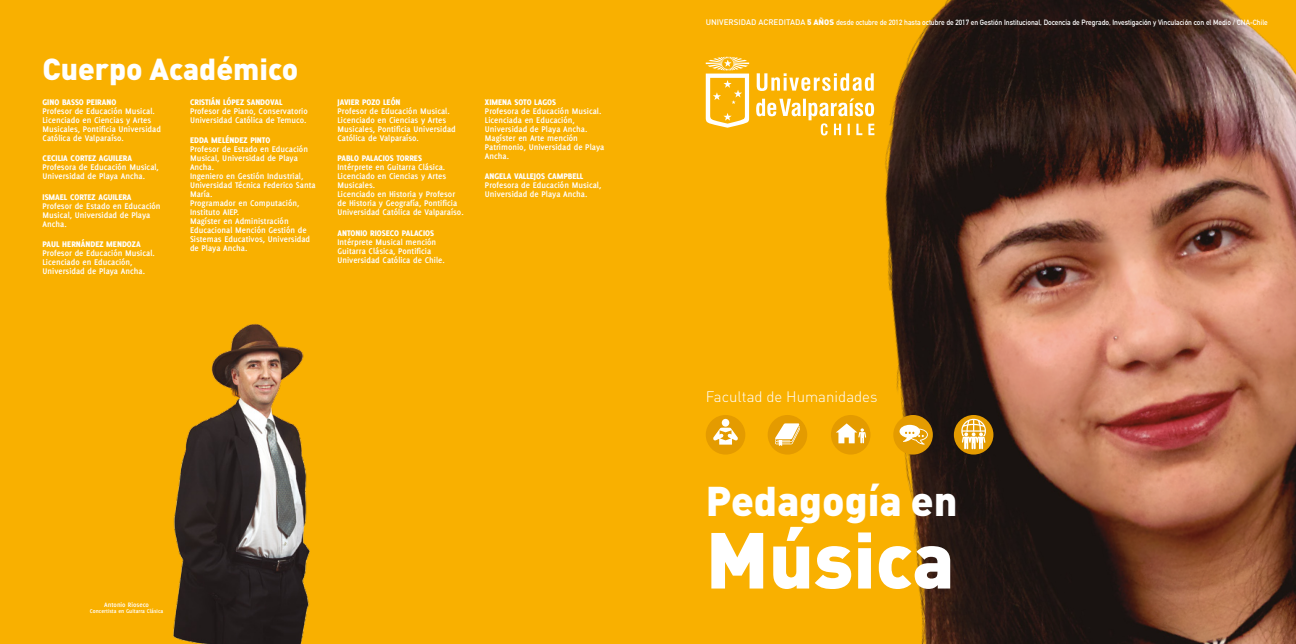
<style>
.page{position:relative;width:1296px;height:644px;background:#fff}
.page>*{position:absolute;margin:0;border:0;box-sizing:border-box;transform-origin:0 0}
.t1{font:900 78px "DIN Pro";color:#fff}
.t2{font:900 41px "DIN Pro";color:#fff}
.t3{font:900 30px "DIN Pro";color:#fff}
.t4{font:300 15px "DIN Pro";color:#fff}
.t5{font:700 9px/9px "Delicious";color:#fff}
.t6{font:800 9px "Delicious";color:#fff}
.t7{font:700 7.5px "DIN Alternate";color:#fff;scale:.95 1}
.t8{font:700 7px "Delicious";color:#fff}
.t9{font:700 6px "Delicious";color:#fff}
.s1{font-family:"DIN Pro";font-weight:500;font-size:8px}
.s2{font-family:"DIN Pro";font-weight:900;font-size:8px}
</style>
<div class="page">
<div style="left:0;top:0;width:1295px;height:643px;background:#f9b000"></div>
<img style="left:719px;top:0;width:576px;height:643px">
<svg style="left:705px;top:57px;width:44px;height:71px"></svg>
<svg style="left:756px;top:98px;width:118px;height:37px"></svg>
<svg style="left:756px;top:73px;width:117px;height:18px"></svg>
<img style="left:173px;top:324px;width:137px;height:319px">
<div style="left:893px;top:415px;width:39px;height:39px;background:#e49b00;border-radius:50%"></div>
<div style="left:767px;top:415px;width:40px;height:39px;background:#e49b00;border-radius:50%"></div>
<div style="left:953px;top:415px;width:40px;height:39px;background:#e49b00;border-radius:50%"></div>
<div style="left:705px;top:415px;width:40px;height:39px;background:#e49b00;border-radius:50%"></div>
<div style="left:831px;top:415px;width:39px;height:39px;background:#e49b00;border-radius:50%"></div>
<svg style="left:775px;top:423px;width:25px;height:23px"></svg>
<svg style="left:899px;top:424px;width:29px;height:20px"></svg>
<div style="left:721px;top:419px;width:8px;height:7px;background:#fff;border-radius:50%"></div>
<svg style="left:713px;top:427px;width:25px;height:17px"></svg>
<svg style="left:961px;top:418px;width:25px;height:31px"></svg>
<svg style="left:836px;top:423px;width:30px;height:20px"></svg>
<h3 class="t3" style="left:43px;top:48px;width:257px">Cuerpo Académico</h3>
<p class="t6" style="left:43px;top:97px;width:75px">GINO BASSO PEIRANO</p>
<p class="t5" style="left:43px;top:106px;width:120px">Profesor de Educación Musical.<br>Licenciado en Ciencias y Artes<br>Musicales, Pontificia Universidad<br>Católica de Valparaíso.</p>
<p class="t6" style="left:43px;top:153px;width:91px">CECILIA CORTEZ AGUILERA</p>
<p class="t5" style="left:43px;top:163px;width:118px">Profesora de Educación Musical,<br>Universidad de Playa Ancha.</p>
<p class="t6" style="left:43px;top:191px;width:91px">ISMAEL CORTEZ AGUILERA</p>
<p class="t5" style="left:43px;top:201px;width:120px">Profesor de Estado en Educación<br>Musical, Universidad de Playa<br>Ancha.</p>
<p class="t6" style="left:43px;top:239px;width:100px">PAUL HERNÁNDEZ MENDOZA</p>
<p class="t5" style="left:43px;top:248px;width:114px">Profesor de Educación Musical.<br>Licenciado en Educación,<br>Universidad de Playa Ancha.</p>
<p class="t6" style="left:190px;top:97px;width:94px">CRISTIÁN LÓPEZ SANDOVAL</p>
<p class="t5" style="left:190px;top:106px;width:119px">Profesor de Piano, Conservatorio<br>Universidad Católica de Temuco.</p>
<p class="t6" style="left:190px;top:135px;width:82px">EDDA MELÉNDEZ PINTO</p>
<p class="t5" style="left:190px;top:145px;width:127px">Profesor de Estado en Educación<br>Musical, Universidad de Playa<br>Ancha.<br>Ingeniero en Gestión Industrial,<br>Universidad Técnica Federico Santa<br>María.<br>Programador en Computación,<br>Instituto AIEP.<br>Magíster en Administración<br>Educacional Mención Gestión de<br>Sistemas Educativos, Universidad de Playa Ancha.</p>
<p class="t6" style="left:337px;top:97px;width:65px">JAVIER POZO LEÓN</p>
<p class="t5" style="left:337px;top:106px;width:120px">Profesor de Educación Musical.<br>Licenciado en Ciencias y Artes<br>Musicales, Pontificia Universidad<br>Católica de Valparaíso.</p>
<p class="t6" style="left:337px;top:153px;width:86px">PABLO PALACIOS TORRES</p>
<p class="t5" style="left:337px;top:163px;width:128px">Intérprete en Guitarra Clásica.<br>Licenciado en Ciencias y Artes<br>Musicales.<br>Licenciado en Historia y Profesor de Historia y Geografía, Pontificia<br>Universidad Católica de Valparaíso.</p>
<p class="t6" style="left:337px;top:227px;width:98px">ANTONIO RIOSECO PALACIOS</p>
<p class="t5" style="left:337px;top:237px;width:109px">Intérprete Musical mención<br>Guitarra Clásica, Pontificia<br>Universidad Católica de Chile.</p>
<p class="t6" style="left:485px;top:97px;width:72px">XIMENA SOTO LAGOS</p>
<p class="t5" style="left:485px;top:106px;width:121px">Profesora de Educación Musical.<br>Licenciada en Educación,<br>Universidad de Playa Ancha.<br>Magíster en Arte mención<br>Patrimonio, Universidad de Playa<br>Ancha.</p>
<p class="t6" style="left:485px;top:171px;width:100px">ANGELA VALLEJOS CAMPBELL</p>
<p class="t5" style="left:485px;top:181px;width:118px">Profesora de Educación Musical,<br>Universidad de Playa Ancha.</p>
<p class="t8" style="left:104px;top:600px;width:46px">Antonio Rioseco</p>
<p class="t9" style="left:90px;top:607px;width:75px">Concertista en Guitarra Clásica</p>
<p class="t7" style="left:705px;top:17px;width:593px"><span class="s1">UNIVERSIDAD ACREDITADA</span> <span class="s2">5 AÑOS</span> desde octubre de 2012 hasta octubre de 2017 en Gestión Institucional, Docencia de Pregrado, Investigación y Vinculación con el Medio / CNA-Chile</p>
<h3 class="t4" style="left:705px;top:386px;width:173px">Facultad de Humanidades</h3>
<h2 class="t2" style="left:705px;top:473px;width:253px">Pedagogía en</h2>
<h1 class="t1" style="left:705px;top:507px;width:250px">Música</h1>
</div>
